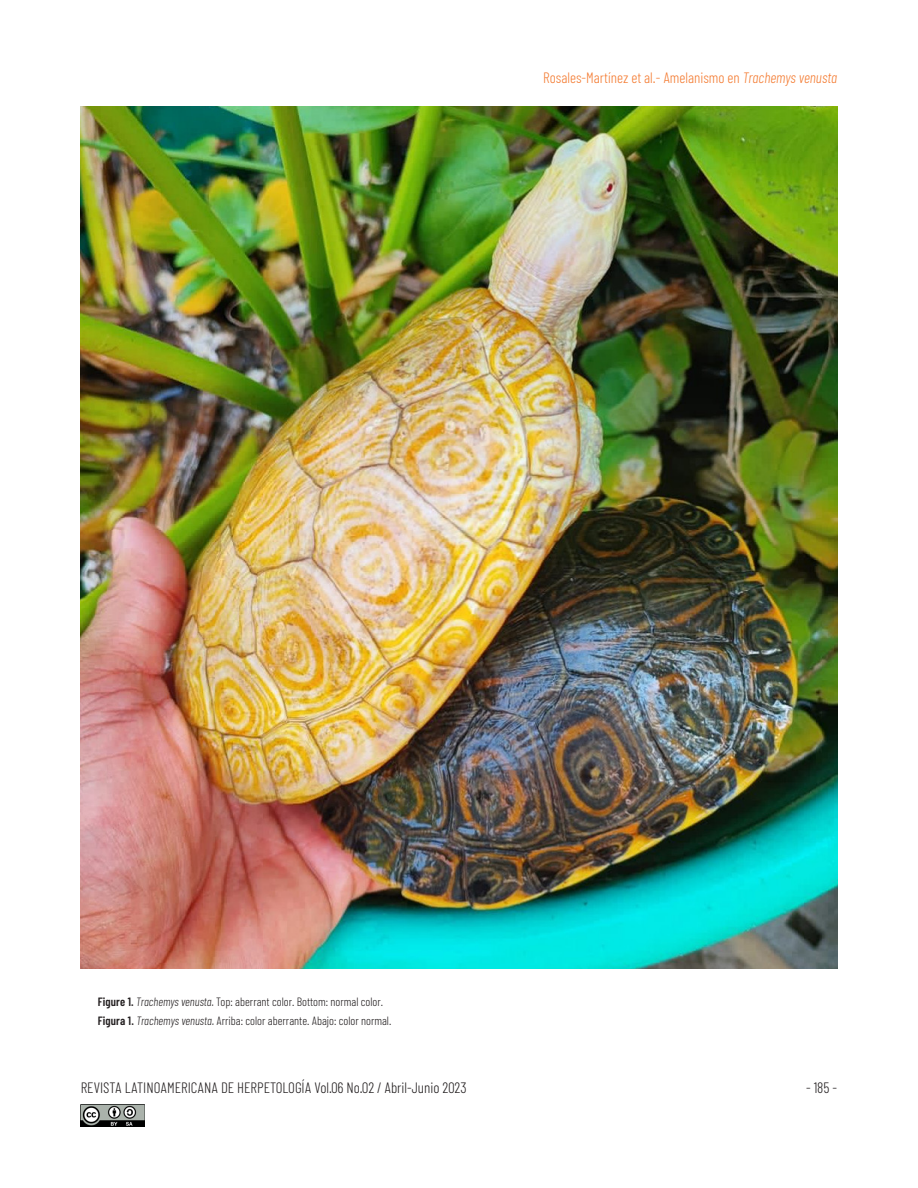
<style>
.page{position:relative;width:918px;height:1188px;background:#fff}
.page>*{position:absolute;margin:0;border:0;box-sizing:border-box;transform-origin:0 0}
.t1{font:300 15px "Barlow Condensed";color:#231f20}
.t2{font:300 15px "Barlow Condensed";color:#f47b31}
._02-txt_pie_de_Foto{font:300 12px "Barlow Condensed";color:#231f20}
.s1{font-style:italic}
.s2{font-weight:600}
</style>
<div class="page">
<img style="left:81px;top:1104px;width:64px;height:23px">
<img style="left:81px;top:106px;width:756px;height:863px">
<p class="t2" style="left:543px;top:68px;width:295px">Rosales-Martínez et al.- Amelanismo en <span class="s1">Trachemys venusta</span></p>
<p class="_02-txt_pie_de_Foto" style="left:98px;top:995px;width:287px"><span class="s2">Figure 1.</span> <span class="s1">Trachemys venusta.</span> Top: aberrant color. Bottom: normal color.</p>
<p class="_02-txt_pie_de_Foto" style="left:98px;top:1013px;width:295px"><span class="s2">Figura 1.</span> <span class="s1">Trachemys venusta.</span> Arriba: color aberrante. Abajo: color normal.</p>
<p class="t1" style="left:81px;top:1079px;width:387px">REVISTA LATINOAMERICANA DE HERPETOLOGÍA Vol.06 No.02 / Abril-Junio 2023</p>
<p class="t1" style="left:806px;top:1079px;width:33px">- 185 -</p>
</div>
